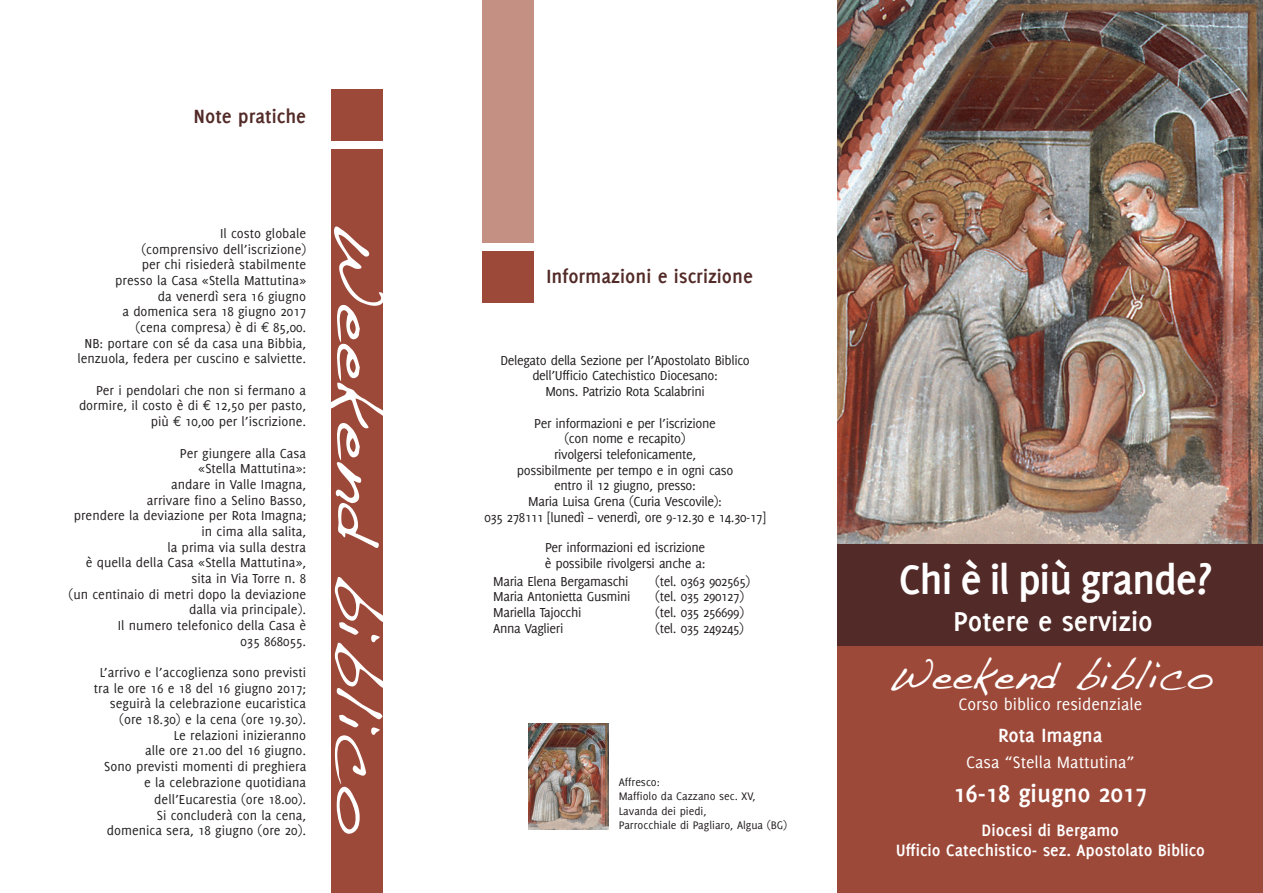
<style>
.page{position:relative;width:1263px;height:893px;background:#fff}
.page>*{position:absolute;margin:0;border:0;box-sizing:border-box;transform-origin:0 0}
.t1{font:57px "Dakota";color:#fff;scale:1.19 1}
.t2{font:700 45px "Delicious";letter-spacing:-.03em;color:#fff}
.t3{font:36px "Dakota";color:#fff}
.t4{font:700 30px "Delicious";color:#fff}
.t5{font:700 27px "Delicious";color:#fff}
.t6{font:700 21px "Delicious";color:#522a27}
.t7{font:700 21px "Delicious";color:#fff}
.t8{font:700 18px/20.2px "Delicious";color:#fff;text-align:center}
.t9{font:18px "Delicious";color:#fff}
.t10{font:14.25px/15.6px "Delicious";color:#231f20;text-align:right}
.t11{font:14.25px/15.6px "Delicious";letter-spacing:-.025em;color:#231f20;text-align:center}
.t12{font:12px/14.5px "Delicious";color:#231f20}
</style>
<div class="page">
<img style="left:529px;top:723px;width:79px;height:106px">
<img style="left:838px;top:0;width:425px;height:544px">
<div style="left:838px;top:544px;width:425px;height:102px;background:#522a27"></div>
<div style="left:332px;top:89px;width:51px;height:51px;background:#9d4939"></div>
<div style="left:332px;top:149px;width:51px;height:744px;background:#9d4939"></div>
<div style="left:482px;top:251px;width:51px;height:51px;background:#9d4939"></div>
<div style="left:482px;top:0;width:51px;height:243px;background:#c49083"></div>
<div style="left:838px;top:646px;width:425px;height:247px;background:#9d4939"></div>
<h3 class="t6" style="left:193px;top:109px;width:114px">Note pratiche</h3>
<p class="t10" style="left:77px;top:227px;width:230px">Il costo globale<br>(comprensivo dell’iscrizione)<br>per chi risiederà stabilmente<br>presso la Casa «Stella Mattutina»<br>da venerdì sera 16 giugno<br>a domenica sera 18 giugno 2017<br>(cena compresa) è di ¤ 85,00.<br>NB: portare con sé da casa una Bibbia, lenzuola, federa per cuscino e salviette.</p>
<p class="t10" style="left:79px;top:383px;width:229px">Per i pendolari che non si fermano a dormire, il costo è di ¤ 12,50 per pasto, più ¤ 10,00 per l’iscrizione.</p>
<p class="t10" style="left:69px;top:446px;width:239px">Per giungere alla Casa<br>«Stella Mattutina»:<br>andare in Valle Imagna,<br>arrivare fino a Selino Basso,<br>prendere la deviazione per Rota Imagna; in cima alla salita,<br>la prima via sulla destra<br>è quella della Casa «Stella Mattutina», sita in Via Torre n. 8<br>(un centinaio di metri dopo la deviazione dalla via principale).<br>Il numero telefonico della Casa è<br>035 868055.</p>
<p class="t10" style="left:94px;top:665px;width:214px">L’arrivo e l’accoglienza sono previsti tra le ore 16 e 18 del 16 giugno 2017; seguirà la celebrazione eucaristica (ore 18.30) e la cena (ore 19.30).<br>Le relazioni inizieranno<br>alle ore 21.00 del 16 giugno.<br>Sono previsti momenti di preghiera<br>e la celebrazione quotidiana</p>
<p class="t10" style="left:107px;top:792px;width:201px">dell’Eucarestia (ore 18.00).<br>Si concluderà con la cena, domenica sera, 18 giugno (ore 20).</p>
<h1 class="t1" style="left:394px;top:221px;width:517px;rotate:90deg">Weekend biblico</h1>
<h3 class="t6" style="left:546px;top:268px;width:208px">Informazioni e iscrizione</h3>
<p class="t11" style="left:500px;top:353px;width:251px">Delegato della Sezione per l’Apostolato Biblico dell’Ufficio Catechistico Diocesano:<br>Mons. Patrizio Rota Scalabrini</p>
<p class="t11" style="left:484px;top:416px;width:283px">Per informazioni e per l’iscrizione<br>(con nome e recapito)<br>rivolgersi telefonicamente,<br>possibilmente per tempo e in ogni caso<br>entro il 12 giugno, presso:<br>Maria Luisa Grena (Curia Vescovile):<br>035 278111 [lunedì – venerdì, ore 9-12.30 e 14.30-17]</p>
<p class="t11" style="left:545px;top:540px;width:162px;text-align:left">Per informazioni ed iscrizione è possibile rivolgersi anche a:</p>
<p class="t11" style="left:493px;top:574px;width:137px">Maria Elena Bergamaschi</p>
<p class="t11" style="left:655px;top:574px;width:96px">(tel. 0363 902565)</p>
<p class="t11" style="left:493px;top:590px;width:139px">Maria Antonietta Gusmini</p>
<p class="t11" style="left:655px;top:590px;width:90px">(tel. 035 290127)</p>
<p class="t11" style="left:493px;top:605px;width:90px">Mariella Tajocchi</p>
<p class="t11" style="left:655px;top:605px;width:90px">(tel. 035 256699)</p>
<p class="t11" style="left:493px;top:621px;width:72px">Anna Vaglieri</p>
<p class="t11" style="left:655px;top:621px;width:90px">(tel. 035 249245)</p>
<p class="t12" style="left:619px;top:775px;width:170px">Affresco:<br>Maffiolo da Cazzano sec. XV,<br>Lavanda dei piedi,<br>Parrocchiale di Pagliaro, Algua (BG)</p>
<h2 class="t2" style="left:899px;top:563px;width:315px">Chi è il più grande?</h2>
<h3 class="t4" style="left:953px;top:610px;width:201px">Potere e servizio</h3>
<h3 class="t3" style="left:888px;top:653px;width:326px">Weekend biblico</h3>
<p class="t9" style="left:958px;top:698px;width:185px">Corso biblico residenziale</p>
<h3 class="t7" style="left:998px;top:727px;width:106px">Rota Imagna</h3>
<p class="t9" style="left:966px;top:755px;width:170px">Casa “Stella Mattutina”</p>
<h3 class="t5" style="left:953px;top:783px;width:195px">16-18 giugno 2017</h3>
<p class="t8" style="left:896px;top:821px;width:311px">Diocesi di Bergamo<br>Ufficio Catechistico- sez. Apostolato Biblico</p>
</div>
